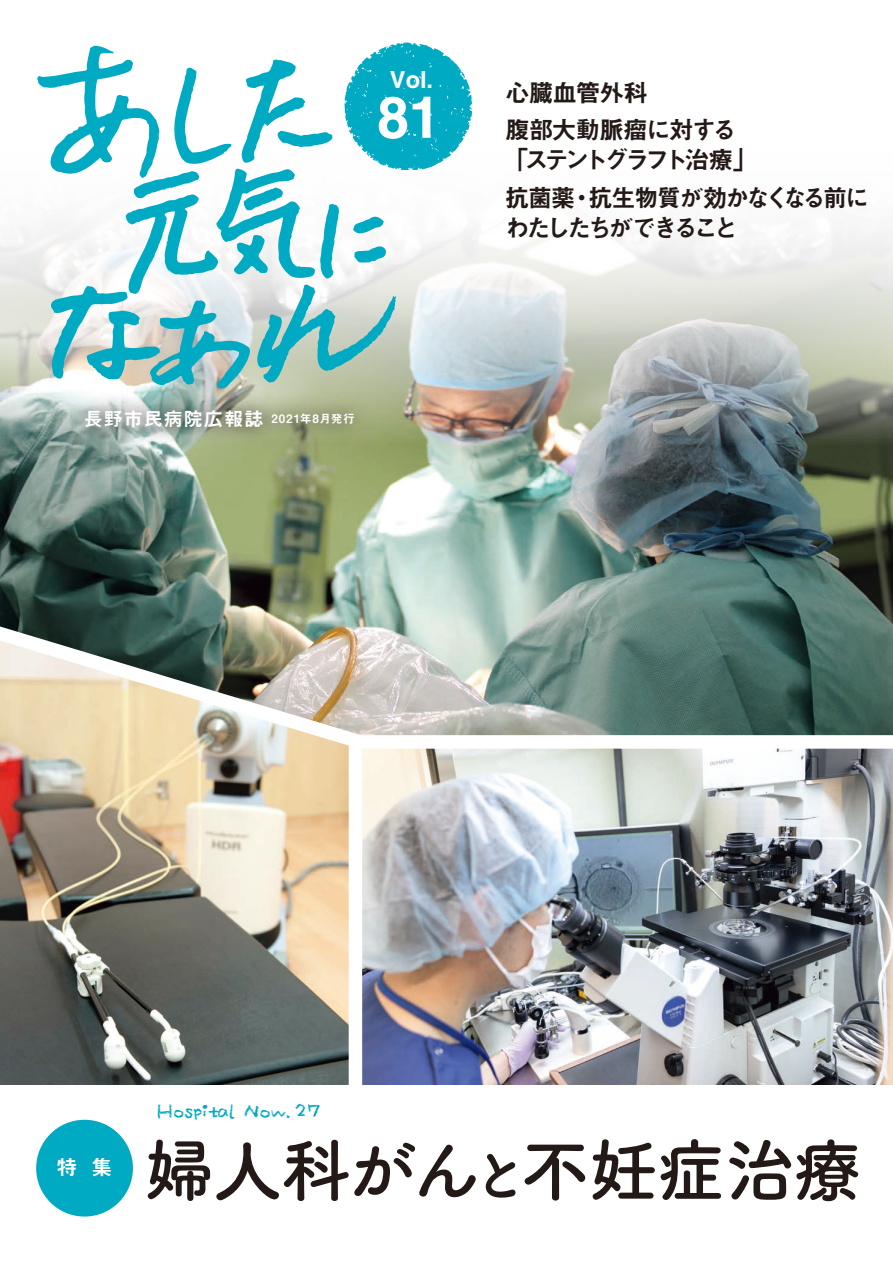
<style>
.page{position:relative;width:893px;height:1263px;background:#fff}
.page>*{position:absolute;margin:0;border:0;box-sizing:border-box;transform-origin:0 0}
.t1{font:69.9px "Tsuku A Rd Gothic Std B";letter-spacing:-.025em;color:#231916}
.t2{font:700 57.9px "Helvetica LT Std";color:#fff}
.t3{font:24.75px/37.5px "Midashi Go Pr 5 MB31";letter-spacing:-.135em;color:#231916}
.t4{font:24.75px/37.5px "Midashi Go Pr 5 MB31";letter-spacing:-.05em;color:#231916}
.t5{font:24.75px "Midashi Go Pr 5 MB31";letter-spacing:-.17em;color:#231916}
.t6{font:700 23.55px "Helvetica LT Std";color:#fff}
.t7{font:21px "Midashi Go Pr 5 MB31";color:#fff}
.t8{font:19.2px "Midashi Go Pr 5 MB31";letter-spacing:.05em;color:#fff}
.t9{font:18px "mikiyufont crayon 2";color:#00aac2}
.s1{font-size:11.7px}
.s2{font-size:59.4px}
</style>
<div class="page">
<img style="left:0;top:755px;width:349px;height:330px">
<img style="left:362px;top:755px;width:531px;height:330px">
<img style="left:0;top:455px;width:893px;height:153px">
<img style="left:0;top:226px;width:893px;height:229px">
<img style="left:0;top:608px;width:893px;height:147px">
<div style="left:349px;top:742px;width:13px;height:350px;background:#fff"></div>
<img style="left:58px;top:389px;width:323px;height:69px">
<svg style="left:37px;top:42px;width:435px;height:347px"></svg>
<div style="left:36px;top:1120px;width:97px;height:96px;background:#00aac2;border-radius:50%"></div>
<svg style="left:308px;top:1104px;width:12px;height:13px"></svg>
<p class="t6" style="left:390px;top:66px;width:45px">Vol.</p>
<h2 class="t2" style="left:377px;top:82px;width:65px">81</h2>
<p class="t8" style="left:84px;top:403px;width:273px">長野市民病院広報誌 <span class="s1">2021年8月発行</span></p>
<p class="t4" style="left:505px;top:72px;width:233px">心臓血管外科<br>腹部大動脈瘤に対する</p>
<p class="t3" style="left:504px;top:140px;width:367px">「ステントグラフト治療」<br>抗菌薬・抗生物質が効かなくなる前に</p>
<p class="t5" style="left:505px;top:208px;width:235px">わたしたちができること</p>
<p class="t9" style="left:157px;top:1102px;width:150px">Hospital Now. 2</p>
<p class="t7" style="left:57px;top:1151px;width:57px">特 集</p>
<h1 class="t1" style="left:145px;top:1116px;width:720px">婦人科がん<span class="s2">と</span>不妊症治療</h1>
</div>
